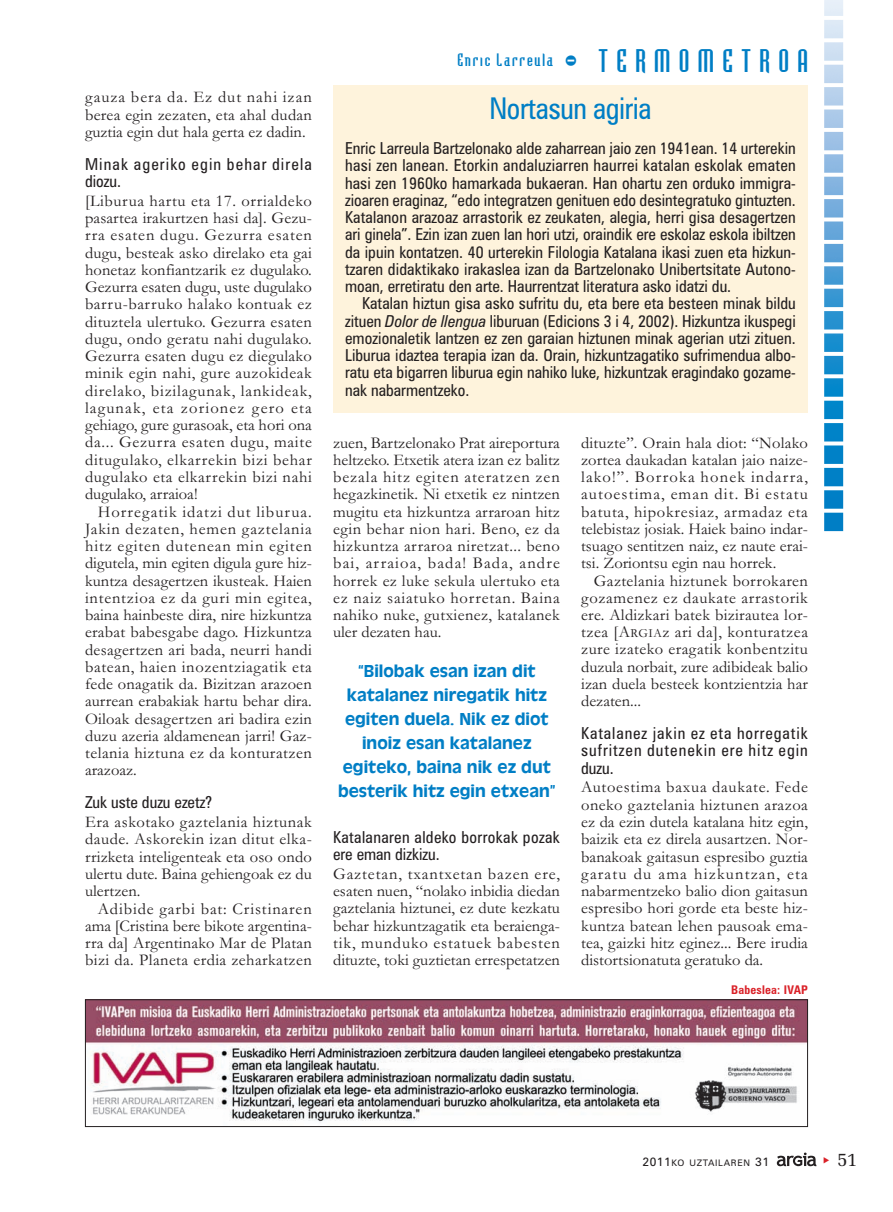
<style>
.page{position:relative;width:893px;height:1212px;background:#fff}
.page>*{position:absolute;margin:0;border:0;box-sizing:border-box;transform-origin:0 0}
.t1{font:condensed 30px "Zurich BT";letter-spacing:-.015em;color:#007ec5}
.t2{font:30px "Bodiac";letter-spacing:.275em;color:#007ec5}
.t3{font:19.5px "Memoir";color:#231f20}
.t4{font:18px/24px "Antique Olive";color:#007ec5;text-align:center}
.t5{font:16.5px/17.2px "Garamond";letter-spacing:.005em;color:#231f20;text-align:justify}
.t6{font:condensed 16.5px/17.2px "Zurich BT";color:#231f20;text-align:justify}
.t7{font:condensed 16.5px/17.2px "Zurich BT";letter-spacing:.02em;color:#231f20}
.t8{font:condensed 16.5px/17.2px "Zurich BT";letter-spacing:.07em;color:#231f20}
.t9{font:16.5px "Bodiac";letter-spacing:.11em;color:#007ec5}
.t10{font:700 condensed 12px "Zurich BT";letter-spacing:.015em;color:#da2128}
.t11{font:9px "Zurich BT";letter-spacing:.075em;color:#231f20}
.s1{font-style:italic}
.s2{font-size:12.3px}
.s3{font-size:12px}
</style>
<div class="page">
<svg style="left:777px;top:1152px;width:39px;height:14px"></svg>
<img style="left:824px;top:0;width:20px;height:532px">
<div style="left:333px;top:85px;width:475px;height:328px;background:#fef3dc"></div>
<img style="left:87px;top:1001px;width:719px;height:122px">
<div style="left:85px;top:999px;width:723px;height:128px;border:1px solid #231f20"></div>
<p class="t5" style="left:85px;top:90px;width:228px">gauza bera da. Ez dut nahi izan berea egin zezaten, eta ahal dudan guztia egin dut hala gerta ez dadin.</p>
<p class="t8" style="left:85px;top:157px;width:228px">Minak ageriko egin behar direla diozu.</p>
<p class="t5" style="left:85px;top:194px;width:228px">[Liburua hartu eta 17. orrialdeko pasartea irakurtzen hasi da]. Gezu&shy;rra esaten dugu. Gezurra esaten dugu, besteak asko direlako eta gai honetaz konfiantzarik ez dugulako.<br>Gezurra esaten dugu, uste dugulako barru-barruko halako kontuak ez dituztela ulertuko. Gezurra esaten dugu, ondo geratu nahi dugulako.<br>Gezurra esaten dugu ez diegulako minik egin nahi, gure auzokideak direlako, bizilagunak, lankideak, lagunak, eta zorionez gero eta gehiago, gure gurasoak, eta hori ona da... Gezurra esaten dugu, maite ditugulako, elkarrekin bizi behar dugulako eta elkarrekin bizi nahi dugulako, arraioa!</p>
<p class="t5" style="left:85px;top:505px;width:228px;text-indent:13px">Horregatik idatzi dut liburua.<br>Jakin dezaten, hemen gaztelania hitz egiten dutenean min egiten digutela, min egiten digula gure hiz&shy;kuntza desagertzen ikusteak. Haien intentzioa ez da guri min egitea, baina hainbeste dira, nire hizkuntza erabat babesgabe dago. Hizkuntza desagertzen ari bada, neurri handi batean, haien inozentziagatik eta fede onagatik da. Bizitzan arazoen aurrean erabakiak hartu behar dira.<br>Oiloak desagertzen ari badira ezin duzu azeria aldamenean jarri! Gaz&shy;telania hiztuna ez da konturatzen arazoaz.</p>
<p class="t6" style="left:85px;top:795px;width:128px">Zuk uste duzu ezetz?</p>
<p class="t5" style="left:85px;top:815px;width:228px">Era askotako gaztelania hiztunak daude. Askorekin izan ditut elka&shy;rrizketa inteligenteak eta oso ondo ulertu dute. Baina gehiengoak ez du ulertzen.</p>
<p class="t5" style="left:85px;top:901px;width:228px;text-indent:13px">Adibide garbi bat: Cristinaren ama [Cristina bere bikote argentina&shy;rra da] Argentinako Mar de Platan bizi da. Planeta erdia zeharkatzen</p>
<p class="t9" style="left:457px;top:53px;width:97px">Enric Larreula</p>
<h1 class="t2" style="left:564px;top:49px;width:245px">- TERMOMETROA</h1>
<h1 class="t1" style="left:489px;top:97px;width:164px">Nortasun agiria</h1>
<p class="t6" style="left:345px;top:141px;width:452px">Enric Larreula Bartzelonako alde zaharrean jaio zen 1941ean. 14 urterekin hasi zen lanean. Etorkin andaluziarren haurrei katalan eskolak ematen hasi zen 1960ko hamarkada bukaeran. Han ohartu zen orduko immigra&shy;zioaren eraginaz, “edo integratzen genituen edo desintegratuko gintuzten.<br>Katalanon arazoaz arrastorik ez zeukaten, alegia, herri gisa desagertzen ari ginela”. Ezin izan zuen lan hori utzi, oraindik ere eskolaz eskola ibiltzen da ipuin kontatzen. 40 urterekin Filologia Katalana ikasi zuen eta hizkun&shy;tzaren didaktikako irakaslea izan da Bartzelonako Unibertsitate Autono&shy;moan, erretiratu den arte. Haurrentzat literatura asko idatzi du.</p>
<p class="t6" style="left:345px;top:296px;width:452px;text-indent:17px">Katalan hiztun gisa asko sufritu du, eta bere eta besteen minak bildu zituen <span class="s1">Dolor de llengua</span> liburuan (Edicions 3 i 4, 2002). Hizkuntza ikuspegi emozionaletik lantzen ez zen garaian hiztunen minak agerian utzi zituen.<br>Liburua idaztea terapia izan da. Orain, hizkuntzagatiko sufrimendua albo&shy;ratu eta bigarren liburua egin nahiko luke, hizkuntzak eragindako gozame&shy;nak nabarmentzeko.</p>
<p class="t5" style="left:333px;top:436px;width:228px">zuen, Bartzelonako Prat aireportura heltzeko. Etxetik atera izan ez balitz bezala hitz egiten ateratzen zen hegazkinetik. Ni etxetik ez nintzen mugitu eta hizkuntza arraroan hitz egin behar nion hari. Beno, ez da hizkuntza arraroa niretzat... beno bai, arraioa, bada! Bada, andre horrek ez luke sekula ulertuko eta ez naiz saiatuko horretan. Baina nahiko nuke, gutxienez, katalanek uler dezaten hau.</p>
<p class="t4" style="left:338px;top:660px;width:219px">“Bilobak esan izan dit katalanez niregatik hitz egiten duela. Nik ez diot inoiz esan katalanez egiteko, baina nik ez dut besterik hitz egin etxean”</p>
<p class="t7" style="left:333px;top:830px;width:228px">Katalanaren aldeko borrokak pozak ere eman dizkizu.</p>
<p class="t5" style="left:333px;top:867px;width:228px">Gaztetan, txantxetan bazen ere, esaten nuen, “nolako inbidia diedan gaztelania hiztunei, ez dute kezkatu behar hizkuntzagatik eta beraienga&shy;tik, munduko estatuek babesten dituzte, toki guztietan errespetatzen</p>
<p class="t5" style="left:581px;top:436px;width:228px">dituzte”. Orain hala diot: “Nolako zortea daukadan katalan jaio naize&shy;lako!”. Borroka honek indarra, autoestima, eman dit. Bi estatu batuta, hipokresiaz, armadaz eta telebistaz josiak. Haiek baino indar&shy;tsuago sentitzen naiz, ez naute erai&shy;tsi. Zoriontsu egin nau horrek.</p>
<p class="t5" style="left:581px;top:574px;width:228px;text-indent:13px">Gaztelania hiztunek borrokaren gozamenez ez daukate arrastorik ere. Aldizkari batek bizirautea lor&shy;tzea [A<span class="s2">RGIA</span>z ari da], konturatzea zure izateko eragatik konbentzitu duzula norbait, zure adibideak balio izan duela besteek kontzientzia har dezaten...</p>
<p class="t6" style="left:581px;top:726px;width:228px">Katalanez jakin ez eta horregatik sufritzen dutenekin ere hitz egin duzu.</p>
<p class="t5" style="left:581px;top:780px;width:228px">Autoestima baxua daukate. Fede oneko gaztelania hiztunen arazoa ez da ezin dutela katalana hitz egin, baizik eta ez direla ausartzen. Nor&shy;banakoak gaitasun espresibo guztia garatu du ama hizkuntzan, eta nabarmentzeko balio dion gaitasun espresibo hori gorde eta beste hiz&shy;kuntza batean lehen pausoak ema&shy;tea, gaizki hitz eginez... Bere irudia distortsionatuta geratuko da.</p>
<p class="t10" style="left:731px;top:985px;width:78px">Babeslea: IVAP</p>
<p class="t11" style="left:642px;top:1160px;width:128px"><span class="s3">2011</span>KO UZTAILAREN <span class="s3">31</span></p>
<p class="t3" style="left:837px;top:1151px;width:22px">51</p>
</div>
